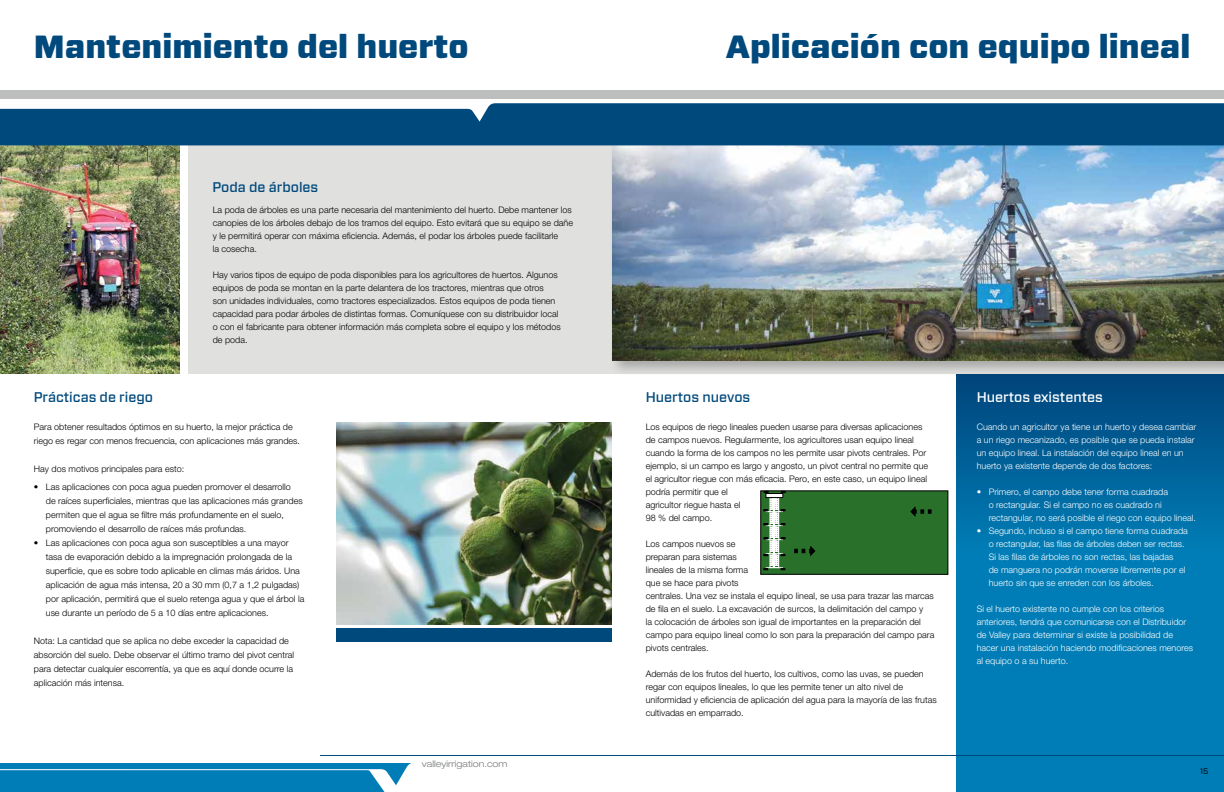
<style>
.page{position:relative;width:1224px;height:792px;background:#fff}
.page>*{position:absolute;margin:0;border:0;box-sizing:border-box;transform-origin:0 0}
.t1{font:900 32px "Forza";color:#00497c}
.t2{font:500 14px "Forza";color:#00497c}
.t3{font:500 14px "Forza";color:#fff}
.t4{font:300 9px/13px "Helvetica Neue LT Pro";color:#000}
.t5{font:300 9px/13px "Helvetica Neue LT Pro";color:#fff}
.t6{font:300 expanded 9px "Helvetica Neue LT Pro";color:#787b7d}
.t7{font:8px "Forza";color:#000}
</style>
<div class="page">
<div style="left:956px;top:365px;width:268px;height:427px;background:#007db6"></div>
<div style="left:956px;top:365px;width:268px;height:184px;background:linear-gradient(to bottom,#004178,#007cb5)"></div>
<img style="left:0;top:145px;width:180px;height:229px">
<div style="left:189px;top:139px;width:423px;height:235px;background:#e0e0df"></div>
<div style="left:608px;top:140px;width:616px;height:237px;background:#000;opacity:.26"></div>
<img style="left:612px;top:145px;width:612px;height:216px">
<svg style="left:0;top:103px;width:1224px;height:42px;background:#0f5484"></svg>
<svg style="left:0;top:763px;width:411px;height:29px;background:#1588bc"></svg>
<hr style="left:320px;top:755px;width:904px;height:1px;background:#00497c">
<div style="left:0;top:90px;width:1224px;height:9px;background:#bdbfbf"></div>
<img style="left:337px;top:423px;width:275px;height:201px">
<div style="left:337px;top:628px;width:275px;height:14px;background:#00497c"></div>
<div style="left:761px;top:491px;width:187px;height:83px;background:#29712a"></div>
<div style="left:760px;top:491px;width:188px;height:84px;border:1px solid #000"></div>
<svg style="left:764px;top:491px;width:21px;height:79px"></svg>
<svg style="left:911px;top:507px;width:21px;height:9px"></svg>
<svg style="left:794px;top:547px;width:21px;height:9px"></svg>
<h1 class="t1" style="left:34px;top:26px;width:436px">Mantenimiento del huerto</h1>
<h1 class="t1" style="left:726px;top:26px;width:466px">Aplicación con equipo lineal</h1>
<h2 class="t2" style="left:212px;top:178px;width:107px">Poda de árboles</h2>
<p class="t4" style="left:213px;top:204px;width:362px">La poda de árboles es una parte necesaria del mantenimiento del huerto. Debe mantener los canopies de los árboles debajo de los tramos del equipo. Esto evitará que su equipo se dañe y le permitirá operar con máxima eficiencia. Además, el podar los árboles puede facilitarle<br>la cosecha.</p>
<p class="t4" style="left:213px;top:269px;width:349px">Hay varios tipos de equipo de poda disponibles para los agricultores de huertos. Algunos equipos de poda se montan en la parte delantera de los tractores, mientras que otros<br>son unidades individuales, como tractores especializados. Estos equipos de poda tienen capacidad para podar árboles de distintas formas. Comuníquese con su distribuidor local o con el fabricante para obtener información más completa sobre el equipo y los métodos de poda.</p>
<h2 class="t2" style="left:34px;top:388px;width:121px">Prácticas de riego</h2>
<p class="t4" style="left:34px;top:419px;width:268px;line-height:14px">Para obtener resultados óptimos en su huerto, la mejor práctica de riego es regar con menos frecuencia, con aplicaciones más grandes.</p>
<p class="t4" style="left:34px;top:462px;width:152px">Hay dos motivos principales para esto:</p>
<p class="t4" style="left:46px;top:480px;width:258px;line-height:14px;text-indent:-12px">• Las aplicaciones con poca agua pueden promover el desarrollo de raíces superficiales, mientras que las aplicaciones más grandes permiten que el agua se filtre más profundamente en el suelo, promoviendo el desarrollo de raíces más profundas.</p>
<p class="t4" style="left:46px;top:536px;width:260px;line-height:14px;text-indent:-12px">• Las aplicaciones con poca agua son susceptibles a una mayor tasa de evaporación debido a la impregnación prolongada de la superficie, que es sobre todo aplicable en climas más áridos. Una aplicación de agua más intensa, 20 a 30 mm (0,7 a 1,2 pulgadas) por aplicación, permitirá que el suelo retenga agua y que el árbol la use durante un período de 5 a 10 días entre aplicaciones.</p>
<p class="t4" style="left:34px;top:634px;width:262px;line-height:14px">Nota: La cantidad que se aplica no debe exceder la capacidad de absorción del suelo. Debe observar el último tramo del pivot central para detectar cualquier escorrentía, ya que es aquí donde ocurre la aplicación más intensa.</p>
<p class="t6" style="left:422px;top:759px;width:87px">valleyirrigation.com</p>
<h2 class="t2" style="left:646px;top:388px;width:106px">Huertos nuevos</h2>
<p class="t4" style="left:646px;top:420px;width:284px">Los equipos de riego lineales pueden usarse para diversas aplicaciones de campos nuevos. Regularmente, los agricultores usan equipo lineal cuando la forma de los campos no les permite usar pivots centrales. Por ejemplo, si un campo es largo y angosto, un pivot central no permite que el agricultor riegue con más eficacia. Pero, en este caso, un equipo lineal podría permitir que el<br>agricultor riegue hasta el<br>98 % del campo.</p>
<p class="t4" style="left:646px;top:537px;width:290px">Los campos nuevos se<br>preparan para sistemas<br>lineales de la misma forma<br>que se hace para pivots<br>centrales. Una vez se instala el equipo lineal, se usa para trazar las marcas de fila en el suelo. La excavación de surcos, la delimitación del campo y<br>la colocación de árboles son igual de importantes en la preparación del campo para equipo lineal como lo son para la preparación del campo para pivots centrales.</p>
<p class="t4" style="left:646px;top:667px;width:292px">Además de los frutos del huerto, los cultivos, como las uvas, se pueden regar con equipos lineales, lo que les permite tener un alto nivel de uniformidad y eficiencia de aplicación del agua para la mayoría de las frutas cultivadas en emparrado.</p>
<h2 class="t3" style="left:977px;top:388px;width:128px">Huertos existentes</h2>
<p class="t5" style="left:977px;top:420px;width:221px">Cuando un agricultor ya tiene un huerto y desea cambiar a un riego mecanizado, es posible que se pueda instalar un equipo lineal. La instalación del equipo lineal en un huerto ya existente depende de dos factores:</p>
<p class="t5" style="left:989px;top:485px;width:209px;text-indent:-12px">• Primero, el campo debe tener forma cuadrada<br>o rectangular. Si el campo no es cuadrado ni rectangular, no será posible el riego con equipo lineal.</p>
<p class="t5" style="left:989px;top:524px;width:201px;text-indent:-12px">• Segundo, incluso si el campo tiene forma cuadrada o rectangular, las filas de árboles deben ser rectas.<br>Si las filas de árboles no son rectas, las bajadas<br>de manguera no podrán moverse libremente por el huerto sin que se enreden con los árboles.</p>
<p class="t5" style="left:977px;top:602px;width:218px">Si el huerto existente no cumple con los criterios anteriores, tendrá que comunicarse con el Distribuidor de Valley para determinar si existe la posibilidad de hacer una instalación haciendo modificaciones menores al equipo o a su huerto.</p>
<p class="t7" style="left:1200px;top:766px;width:10px">15</p>
</div>
